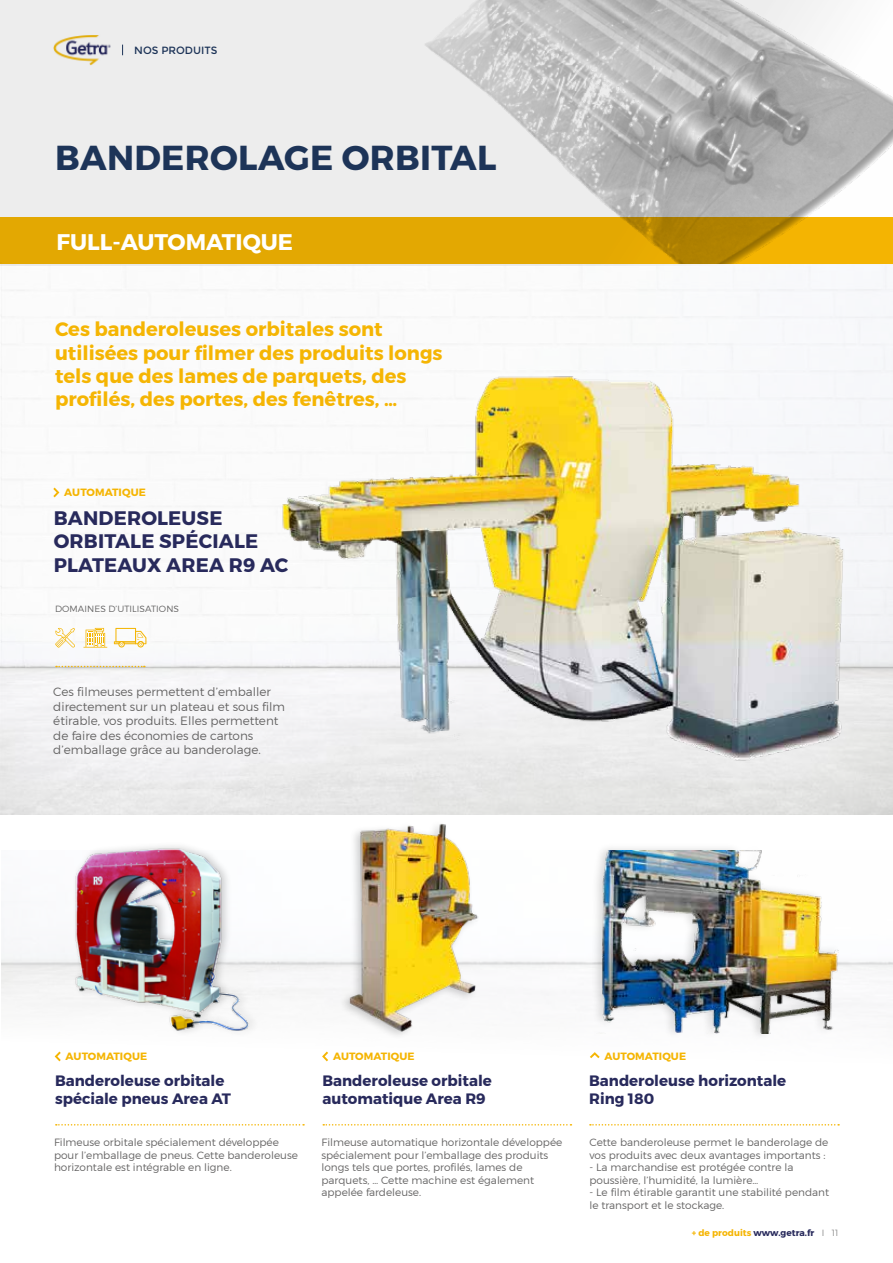
<style>
.page{position:relative;width:893px;height:1263px;background:#fff}
.page>*{position:absolute;margin:0;border:0;box-sizing:border-box;transform-origin:0 0}
.t1{font:700 34.5px "Montserrat";letter-spacing:.01em;color:#1d3458}
.t2{font:700 22.5px "Montserrat";color:#fff}
.t3{font:700 19.5px/23.4px "Montserrat";color:#f5b503}
.t4{font:700 19.5px/23.4px "Montserrat";letter-spacing:.01em;color:#282a5c}
.t5{font:700 15px/18px "Montserrat";color:#282a5c}
.t6{font:300 12px/14.4px "Montserrat";color:#646363}
.t7{font:300 10.5px/12.6px "Montserrat";color:#646363}
.t8{font:700 10.5px "Montserrat";letter-spacing:.01em;color:#f5b503}
.t9{font:10.5px "Montserrat";color:#1d3458}
.t10{font:700 9px "Montserrat";color:#282a5c}
.t11{font:300 9px "Montserrat";letter-spacing:.01em;color:#646363}
.s1{color:#f5b503}
.s2{font-weight:300;color:#8a8a8a}
</style>
<div class="page">
<img style="left:1px;top:951px;width:892px;height:175px">
<img style="left:0;top:665px;width:893px;height:149px">
<svg style="left:0;top:0;width:893px;height:265px;background:#dadad9"></svg>
<svg style="left:0;top:217px;width:893px;height:46px;background:#dea401"></svg>
<svg style="left:56px;top:666px;width:89px;height:1px"></svg>
<svg style="left:55px;top:628px;width:20px;height:20px"></svg>
<svg style="left:83px;top:628px;width:24px;height:20px"></svg>
<svg style="left:114px;top:628px;width:32px;height:19px"></svg>
<img style="left:53px;top:34px;width:57px;height:32px">
<svg style="left:53px;top:488px;width:6px;height:9px"></svg>
<img style="left:266px;top:355px;width:591px;height:417px">
<svg style="left:590px;top:1052px;width:10px;height:6px"></svg>
<svg style="left:590px;top:1124px;width:249px;height:1px"></svg>
<div style="left:587px;top:842px;width:255px;height:199px;background:#000;opacity:.15"></div>
<img style="left:589px;top:851px;width:250px;height:182px">
<div style="left:338px;top:819px;width:143px;height:221px;background:#fcfcfc"></div>
<img style="left:337px;top:824px;width:152px;height:208px">
<svg style="left:322px;top:1051px;width:6px;height:10px"></svg>
<svg style="left:323px;top:1124px;width:248px;height:1px"></svg>
<div style="left:72px;top:841px;width:188px;height:196px;background:#fcfcfc"></div>
<img style="left:70px;top:846px;width:181px;height:186px">
<svg style="left:55px;top:1051px;width:6px;height:10px"></svg>
<svg style="left:56px;top:1124px;width:248px;height:1px"></svg>
<p class="t9" style="left:134px;top:44px;width:85px">NOS PRODUITS</p>
<h1 class="t1" style="left:55px;top:137px;width:443px">BANDEROLAGE ORBITAL</h1>
<h2 class="t2" style="left:56px;top:228px;width:238px">FULL-AUTOMATIQUE</h2>
<h3 class="t3" style="left:55px;top:318px;width:389px">Ces banderoleuses orbitales sont utilisées pour filmer des produits longs tels que des lames de parquets, des profilés, des portes, des fenêtres, …</h3>
<p class="t8" style="left:64px;top:486px;width:83px">AUTOMATIQUE</p>
<h3 class="t4" style="left:54px;top:506px;width:236px">BANDEROLEUSE<br>ORBITALE SPÉCIALE<br>PLATEAUX AREA R9 AC</h3>
<p class="t11" style="left:55px;top:603px;width:126px">DOMAINES D’UTILISATIONS</p>
<p class="t6" style="left:53px;top:685px;width:233px">Ces filmeuses permettent d’emballer directement sur un plateau et sous film étirable, vos produits. Elles permettent de faire des économies de cartons d’emballage grâce au banderolage.</p>
<p class="t8" style="left:66px;top:1050px;width:83px">AUTOMATIQUE</p>
<p class="t8" style="left:333px;top:1050px;width:83px">AUTOMATIQUE</p>
<p class="t8" style="left:605px;top:1050px;width:83px">AUTOMATIQUE</p>
<h3 class="t5" style="left:55px;top:1072px;width:177px">Banderoleuse orbitale spéciale pneus Area AT</h3>
<h3 class="t5" style="left:322px;top:1072px;width:171px">Banderoleuse orbitale automatique Area R9</h3>
<h3 class="t5" style="left:589px;top:1072px;width:199px">Banderoleuse horizontale<br>Ring 180</h3>
<p class="t7" style="left:54px;top:1136px;width:245px">Filmeuse orbitale spécialement développée pour l’emballage de pneus. Cette banderoleuse horizontale est intégrable en ligne.</p>
<p class="t7" style="left:321px;top:1136px;width:242px">Filmeuse automatique horizontale développée spécialement pour l’emballage des produits longs tels que portes, profilés, lames de parquets, … Cette machine est également appelée fardeleuse.</p>
<p class="t7" style="left:589px;top:1136px;width:240px">Cette banderoleuse permet le banderolage de vos produits avec deux avantages importants :</p>
<p class="t7" style="left:589px;top:1161px;width:205px">- La marchandise est protégée contre la poussière, l’humidité, la lumière…</p>
<p class="t7" style="left:589px;top:1186px;width:241px">- Le film étirable garantit une stabilité pendant le transport et le stockage.</p>
<p class="t10" style="left:692px;top:1227px;width:148px"><span class="s1">+ de produits</span> www.getra.fr <span class="s2">I 11</span></p>
</div>
